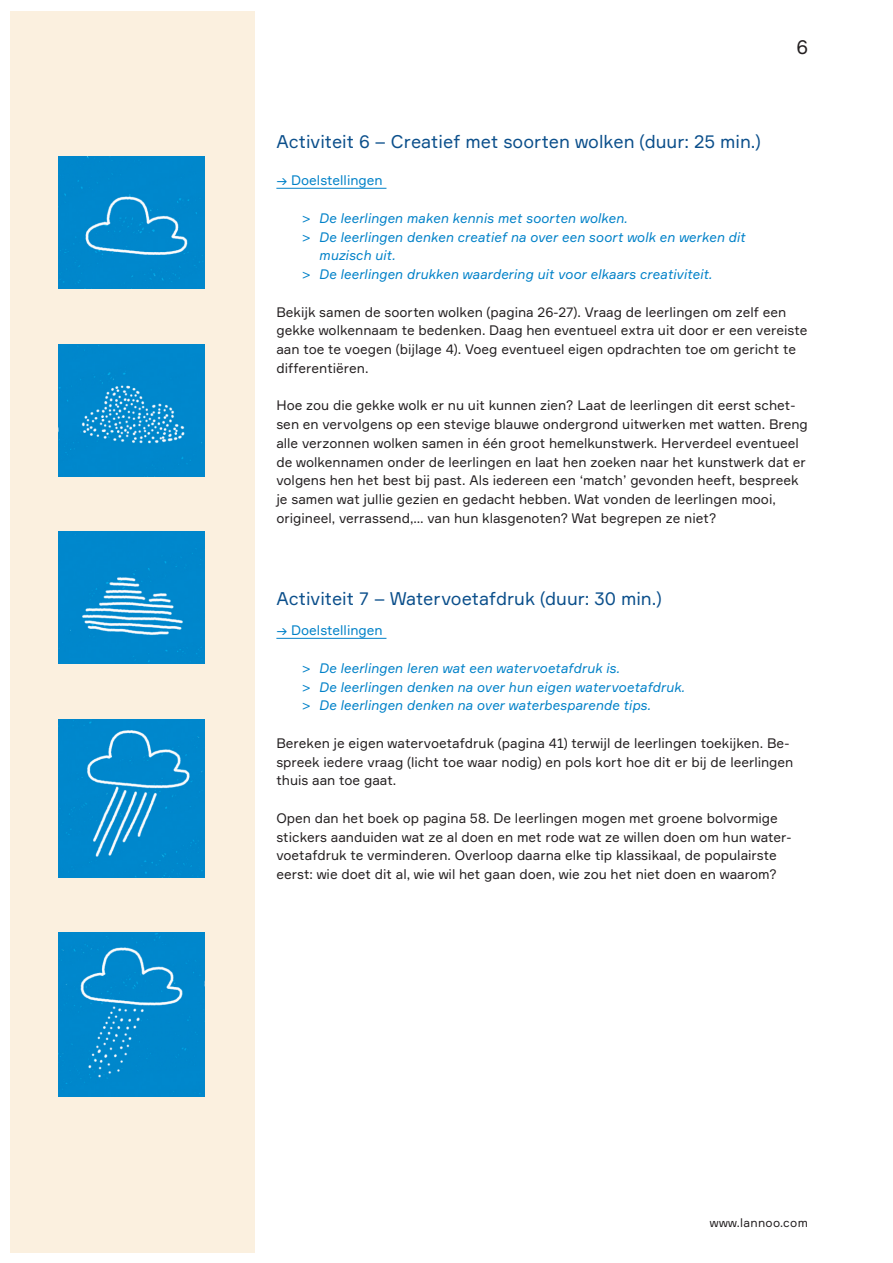
<style>
.page{position:relative;width:893px;height:1263px;background:#fff}
.page>*{position:absolute;margin:0;border:0;box-sizing:border-box;transform-origin:0 0}
.t1{font:19.5px "Formular";color:#231f20}
.t2{font:18px "Formular";color:#0b4f8b}
.t3{font:13.5px/18.8px "Formular";color:#231f20}
.t4{font:italic 13.5px/18.8px "Formular";color:#0081c8}
.t5{font:13.5px "Formular";color:#0081c8}
.t6{font:12px "Formular";letter-spacing:.025em;color:#231f20}
.s1{font-style:normal}
</style>
<div class="page">
<div style="left:11px;top:11px;width:244px;height:1241px;background:#fbf0df"></div>
<hr style="left:276px;top:188px;width:110px;height:1px;background:#0081c8">
<hr style="left:276px;top:638px;width:110px;height:1px;background:#0081c8">
<div style="left:59px;top:157px;width:146px;height:132px;background:#0087cc"></div>
<img style="left:59px;top:344px;width:146px;height:132px">
<img style="left:59px;top:532px;width:146px;height:132px">
<img style="left:59px;top:933px;width:146px;height:163px">
<img style="left:59px;top:719px;width:146px;height:158px">
<h1 class="t1" style="left:796px;top:35px;width:13px">6</h1>
<h2 class="t2" style="left:276px;top:130px;width:486px">Activiteit 6 – Creatief met soorten wolken (duur: 25 min.)</h2>
<p class="t5" style="left:276px;top:172px;width:108px">→ Doelstellingen</p>
<p class="t4" style="left:302px;top:208px;width:327px"><span class="s1">&gt;</span> De leerlingen maken kennis met soorten wolken.</p>
<p class="t4" style="left:302px;top:227px;width:445px"><span class="s1">&gt;</span> De leerlingen denken creatief na over een soort wolk en werken dit</p>
<p class="t4" style="left:319px;top:246px;width:78px">muzisch uit.</p>
<p class="t4" style="left:302px;top:265px;width:412px"><span class="s1">&gt;</span> De leerlingen drukken waardering uit voor elkaars creativiteit.</p>
<p class="t3" style="left:276px;top:302px;width:533px">Bekijk samen de soorten wolken (pagina 26-27). Vraag de leerlingen om zelf een gekke wolkennaam te bedenken. Daag hen eventueel extra uit door er een vereiste aan toe te voegen (bijlage 4). Voeg eventueel eigen opdrachten toe om gericht te differentiëren.</p>
<p class="t3" style="left:276px;top:396px;width:533px">Hoe zou die gekke wolk er nu uit kunnen zien? Laat de leerlingen dit eerst schet&shy;sen en vervolgens op een stevige blauwe ondergrond uitwerken met watten. Breng alle verzonnen wolken samen in één groot hemelkunstwerk. Herverdeel eventueel de wolkennamen onder de leerlingen en laat hen zoeken naar het kunstwerk dat er volgens hen het best bij past. Als iedereen een ‘match’ gevonden heeft, bespreek je samen wat jullie gezien en gedacht hebben. Wat vonden de leerlingen mooi, origineel, verrassend,… van hun klasgenoten? Wat begrepen ze niet?</p>
<h2 class="t2" style="left:276px;top:587px;width:387px">Activiteit 7 – Watervoetafdruk (duur: 30 min.)</h2>
<p class="t5" style="left:276px;top:622px;width:108px">→ Doelstellingen</p>
<p class="t4" style="left:302px;top:658px;width:384px"><span class="s1">&gt;</span> De leerlingen leren wat een watervoetafdruk is.<br><span class="s1">&gt;</span> De leerlingen denken na over hun eigen watervoetafdruk. <span class="s1">&gt;</span> De leerlingen denken na over waterbesparende tips.</p>
<p class="t3" style="left:276px;top:733px;width:519px">Bereken je eigen watervoetafdruk (pagina 41) terwijl de leerlingen toekijken. Be&shy;spreek iedere vraag (licht toe waar nodig) en pols kort hoe dit er bij de leerlingen thuis aan toe gaat.</p>
<p class="t3" style="left:276px;top:808px;width:517px">Open dan het boek op pagina 58. De leerlingen mogen met groene bolvormige stickers aanduiden wat ze al doen en met rode wat ze willen doen om hun water&shy;voetafdruk te verminderen. Overloop daarna elke tip klassikaal, de populairste eerst: wie doet dit al, wie wil het gaan doen, wie zou het niet doen en waarom?</p>
<p class="t6" style="left:710px;top:1215px;width:99px">www.lannoo.com</p>
</div>
